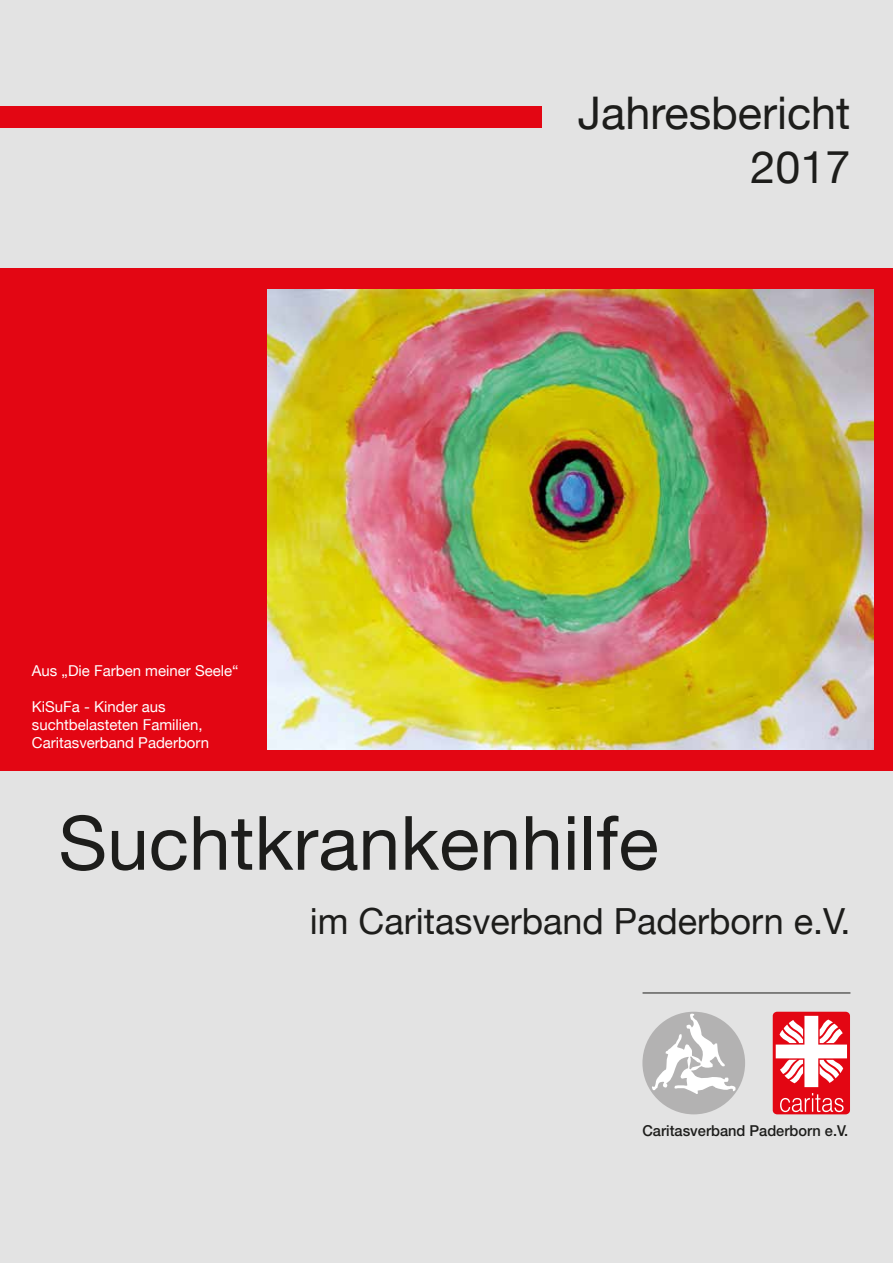
<style>
.page{position:relative;width:893px;height:1263px;background:#e3e3e3}
.page>*{position:absolute;margin:0;border:0;box-sizing:border-box;transform-origin:0 0}
.t1{font:75px "Helvetica Neue";color:#1d1d1b}
.t2{font:45px/54px "Helvetica Neue";color:#1d1d1b;text-align:right}
.t3{font:36px "Helvetica Neue";color:#1d1d1b}
.t4{font:500 15.15px "Helvetica Neue LT";color:#1d1d1b}
.t5{font:15px/18px "Helvetica Neue";color:#fff}
</style>
<div class="page">
<div style="left:773px;top:1012px;width:77px;height:102px;background:#e30613;border-radius:4px"></div>
<svg style="left:776px;top:1016px;width:71px;height:71px"></svg>
<svg style="left:780px;top:1093px;width:64px;height:19px"></svg>
<div style="left:642px;top:1012px;width:103px;height:102px;background:#b3b2b2;border-radius:50%"></div>
<svg style="left:652px;top:1012px;width:85px;height:82px"></svg>
<hr style="left:642px;top:993px;width:208px;height:1px;background:#1d1d1b">
<div style="left:0;top:268px;width:893px;height:503px;background:#e30613"></div>
<img style="left:268px;top:289px;width:605px;height:460px">
<div style="left:0;top:106px;width:541px;height:22px;background:#e30613"></div>
<p class="t5" style="left:32px;top:663px;width:208px">Aus „Die Farben meiner Seele“</p>
<p class="t5" style="left:32px;top:699px;width:179px">KiSuFa - Kinder aus suchtbelasteten Familien,<br>Caritasverband Paderborn</p>
<h2 class="t2" style="left:578px;top:88px;width:274px">Jahresbericht<br>2017</h2>
<h1 class="t1" style="left:58px;top:789px;width:602px">Suchtkrankenhilfe</h1>
<h3 class="t3" style="left:310px;top:895px;width:542px">im Caritasverband Paderborn e.V.</h3>
<p class="t4" style="left:642px;top:1122px;width:207px">Caritasverband Paderborn e.V.</p>
</div>
